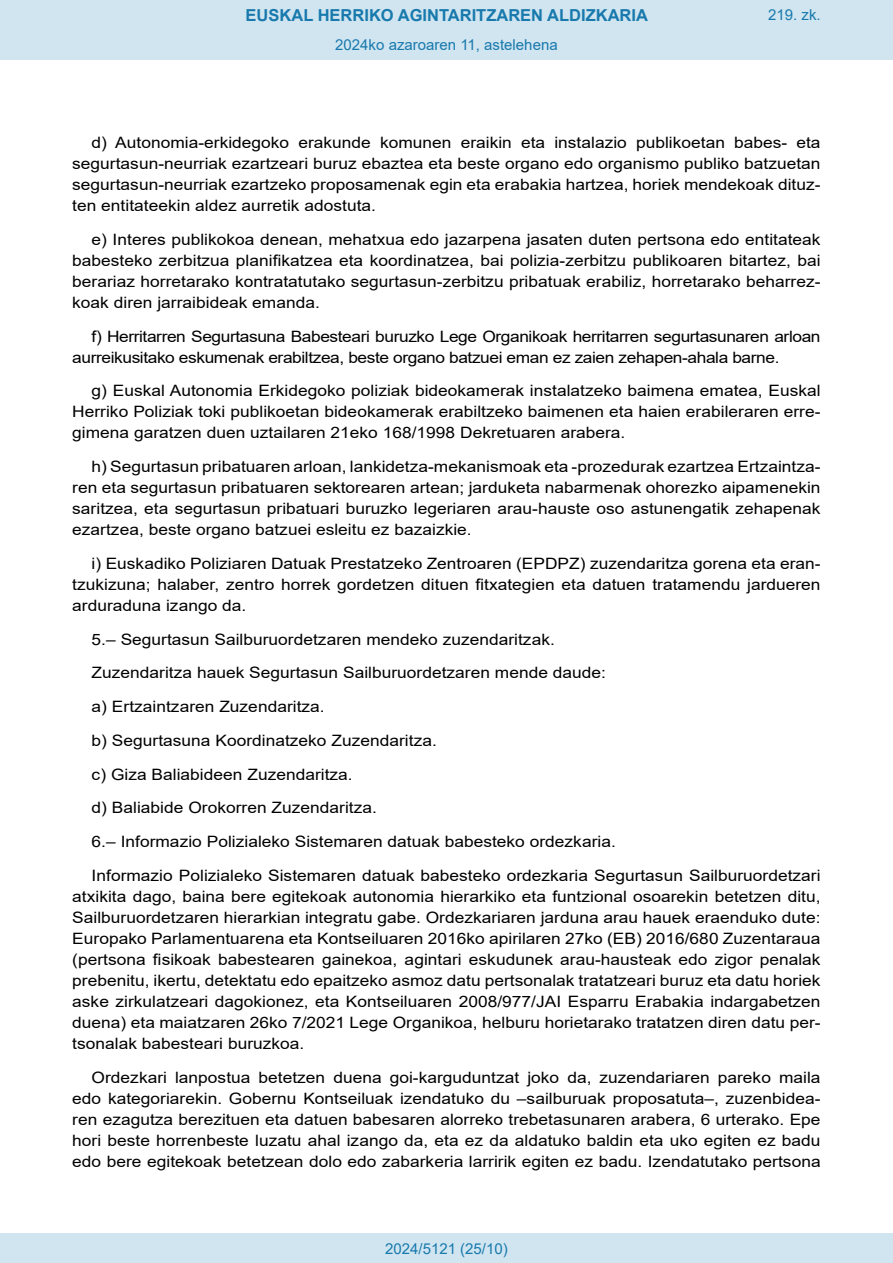
<style>
.page{position:relative;width:893px;height:1263px;background:#fff}
.page>*{position:absolute;margin:0;border:0;box-sizing:border-box;transform-origin:0 0}
.t1{font:700 16.5px "Arial";color:#1879ad}
.BOPVDetalle{font:15.6px/21px "Arial";color:#000;text-align:justify;scale:1.11 1}
.BOPVDetalle-2{font:15.6px/21px "Arial";letter-spacing:-.025em;color:#000;scale:1.11 1}
.Paginacion_Centro{font:15px "Arial";color:#1879ad}
</style>
<div class="page">
<div style="left:0;top:0;width:893px;height:60px;background:#d0e5f0"></div>
<div style="left:0;top:1233px;width:893px;height:30px;background:#d0e5f0"></div>
<p class="t1" style="left:246px;top:3px;width:404px">EUSKAL HERRIKO AGINTARITZAREN ALDIZKARIA</p>
<p class="Paginacion_Centro" style="left:335px;top:35px;width:224px">2024ko azaroaren 11, astelehena</p>
<p class="Paginacion_Centro" style="left:768px;top:5px;width:54px">219. zk.</p>
<p class="BOPVDetalle" style="left:72px;top:132px;width:676px;text-indent:19px">d) Autonomia-erkidegoko erakunde komunen eraikin eta instalazio publikoetan babes- eta segurtasun-neurriak ezartzeari buruz ebaztea eta beste organo edo organismo publiko batzuetan segurtasun-neurriak ezartzeko proposamenak egin eta erabakia hartzea, horiek mendekoak dituz&shy;ten entitateekin aldez aurretik adostuta.</p>
<p class="BOPVDetalle" style="left:72px;top:229px;width:676px;text-indent:19px">e) Interes publikokoa denean, mehatxua edo jazarpena jasaten duten pertsona edo entitateak babesteko zerbitzua planifikatzea eta koordinatzea, bai polizia-zerbitzu publikoaren bitartez, bai berariaz horretarako kontratatutako segurtasun-zerbitzu pribatuak erabiliz, horretarako beharrez&shy;koak diren jarraibideak emanda.</p>
<p class="BOPVDetalle-2" style="left:72px;top:326px;width:676px;text-indent:19px">f) Herritarren Segurtasuna Babesteari buruzko Lege Organikoak herritarren segurtasunaren arloan aurreikusitako eskumenak erabiltzea, beste organo batzuei eman ez zaien zehapen-ahala barne.</p>
<p class="BOPVDetalle" style="left:72px;top:380px;width:676px;text-indent:19px">g) Euskal Autonomia Erkidegoko poliziak bideokamerak instalatzeko baimena ematea, Euskal Herriko Poliziak toki publikoetan bideokamerak erabiltzeko baimenen eta haien erabileraren erre&shy;gimena garatzen duen uztailaren 21eko 168/1998 Dekretuaren arabera.</p>
<p class="BOPVDetalle" style="left:72px;top:456px;width:676px;text-indent:19px">h) Segurtasun pribatuaren arloan, lankidetza-mekanismoak eta -prozedurak ezartzea Ertzaintza&shy;ren eta segurtasun pribatuaren sektorearen artean; jarduketa nabarmenak ohorezko aipamenekin saritzea, eta segurtasun pribatuari buruzko legeriaren arau-hauste oso astunengatik zehapenak ezartzea, beste organo batzuei esleitu ez bazaizkie.</p>
<p class="BOPVDetalle" style="left:72px;top:553px;width:676px;text-indent:19px">i) Euskadiko Poliziaren Datuak Prestatzeko Zentroaren (EPDPZ) zuzendaritza gorena eta eran&shy;tzukizuna; halaber, zentro horrek gordetzen dituen fitxategien eta datuen tratamendu jardueren arduraduna izango da.</p>
<p class="BOPVDetalle" style="left:92px;top:629px;width:419px">5.– Segurtasun Sailburuordetzaren mendeko zuzendaritzak.</p>
<p class="BOPVDetalle" style="left:92px;top:662px;width:465px">Zuzendaritza hauek Segurtasun Sailburuordetzaren mende daude:</p>
<p class="BOPVDetalle" style="left:92px;top:696px;width:211px">a) Ertzaintzaren Zuzendaritza.</p>
<p class="BOPVDetalle" style="left:92px;top:730px;width:312px">b) Segurtasuna Koordinatzeko Zuzendaritza.</p>
<p class="BOPVDetalle" style="left:92px;top:764px;width:237px">c) Giza Baliabideen Zuzendaritza.</p>
<p class="BOPVDetalle" style="left:92px;top:797px;width:258px">d) Baliabide Orokorren Zuzendaritza.</p>
<p class="BOPVDetalle" style="left:92px;top:831px;width:474px">6.– Informazio Polizialeko Sistemaren datuak babesteko ordezkaria.</p>
<p class="BOPVDetalle" style="left:72px;top:865px;width:676px;text-indent:19px">Informazio Polizialeko Sistemaren datuak babesteko ordezkaria Segurtasun Sailburuordetzari atxikita dago, baina bere egitekoak autonomia hierarkiko eta funtzional osoarekin betetzen ditu, Sailburuordetzaren hierarkian integratu gabe. Ordezkariaren jarduna arau hauek eraenduko dute:<br>Europako Parlamentuarena eta Kontseiluaren 2016ko apirilaren 27ko (EB) 2016/680 Zuzentaraua (pertsona fisikoak babestearen gainekoa, agintari eskudunek arau-hausteak edo zigor penalak prebenitu, ikertu, detektatu edo epaitzeko asmoz datu pertsonalak tratatzeari buruz eta datu horiek aske zirkulatzeari dagokionez, eta Kontseiluaren 2008/977/JAI Esparru Erabakia indargabetzen duena) eta maiatzaren 26ko 7/2021 Lege Organikoa, helburu horietarako tratatzen diren datu per&shy;tsonalak babesteari buruzkoa.</p>
<p class="BOPVDetalle" style="left:72px;top:1067px;width:676px;text-indent:19px">Ordezkari lanpostua betetzen duena goi-karguduntzat joko da, zuzendariaren pareko maila edo kategoriarekin. Gobernu Kontseiluak izendatuko du –sailburuak proposatuta–, zuzenbidea&shy;ren ezagutza berezituen eta datuen babesaren alorreko trebetasunaren arabera, 6 urterako. Epe hori beste horrenbeste luzatu ahal izango da, eta ez da aldatuko baldin eta uko egiten ez badu edo bere egitekoak betetzean dolo edo zabarkeria larririk egiten ez badu. Izendatutako pertsona</p>
<p class="Paginacion_Centro" style="left:385px;top:1238px;width:124px">2024/5121 (25/10)</p>
</div>
